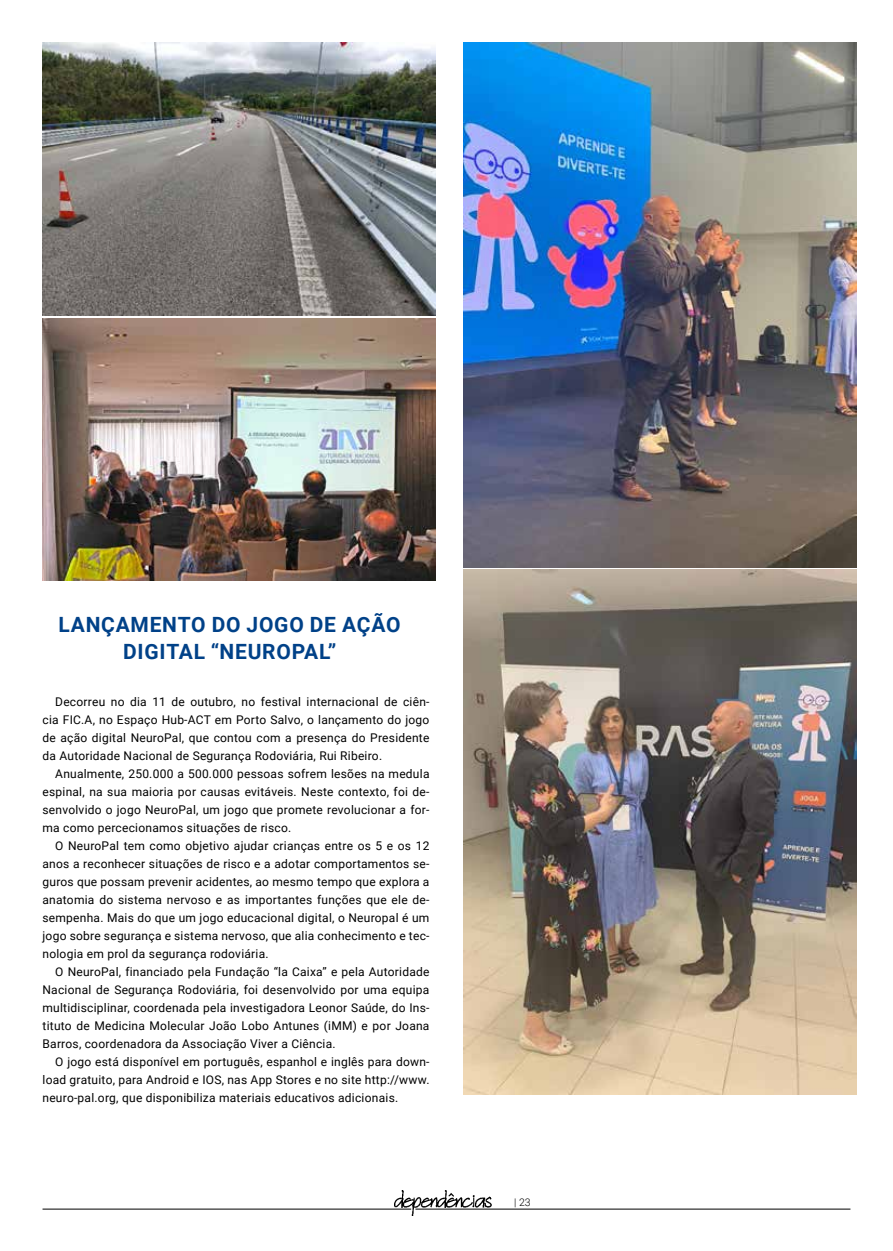
<style>
.page{position:relative;width:893px;height:1251px;background:#fff}
.page>*{position:absolute;margin:0;border:0;box-sizing:border-box;transform-origin:0 0}
.t1{font:700 21px/27px "Roboto";letter-spacing:.035em;color:#004188;text-align:center}
.t2{font:12px/18px "Roboto";letter-spacing:.02em;color:#000;text-align:justify}
.t3{font:300 10.5px "Roboto";color:#000}
</style>
<div class="page">
<img style="left:387px;top:1190px;width:110px;height:25px">
<hr style="left:43px;top:1208px;width:368px;height:1px;background:#000">
<hr style="left:415px;top:1208px;width:435px;height:1px;background:#000">
<img style="left:43px;top:43px;width:393px;height:272px">
<img style="left:43px;top:318px;width:393px;height:262px">
<img style="left:463px;top:43px;width:394px;height:524px">
<img style="left:463px;top:569px;width:394px;height:525px">
<h1 class="t1" style="left:59px;top:610px;width:344px">LANÇAMENTO DO JOGO DE AÇÃO<br>DIGITAL “NEUROPAL”</h1>
<p class="t2" style="left:43px;top:691px;width:388px;text-indent:13px">Decorreu no dia 11 de outubro, no festival internacional de ciên&shy;cia FIC.A, no Espaço Hub-ACT em Porto Salvo, o lançamento do jogo de ação digital NeuroPal, que contou com a presença do Presidente da Autoridade Nacional de Segurança Rodoviária, Rui Ribeiro.</p>
<p class="t2" style="left:43px;top:763px;width:388px;text-indent:13px">Anualmente, 250.000 a 500.000 pessoas sofrem lesões na medula espinal, na sua maioria por causas evitáveis. Neste contexto, foi de&shy;senvolvido o jogo NeuroPal, um jogo que promete revolucionar a for&shy;ma como percecionamos situações de risco.</p>
<p class="t2" style="left:43px;top:835px;width:388px;text-indent:13px">O NeuroPal tem como objetivo ajudar crianças entre os 5 e os 12 anos a reconhecer situações de risco e a adotar comportamentos se&shy;guros que possam prevenir acidentes, ao mesmo tempo que explora a anatomia do sistema nervoso e as importantes funções que ele de&shy;sempenha. Mais do que um jogo educacional digital, o Neuropal é um jogo sobre segurança e sistema nervoso, que alia conhecimento e tec&shy;nologia em prol da segurança rodoviária.</p>
<p class="t2" style="left:43px;top:961px;width:388px;text-indent:13px">O NeuroPal, financiado pela Fundação “la Caixa” e pela Autoridade Nacional de Segurança Rodoviária, foi desenvolvido por uma equipa multidisciplinar, coordenada pela investigadora Leonor Saúde, do Ins&shy;tituto de Medicina Molecular João Lobo Antunes (iMM) e por Joana Barros, coordenadora da Associação Viver a Ciência.</p>
<p class="t2" style="left:43px;top:1051px;width:388px;text-indent:13px">O jogo está disponível em português, espanhol e inglês para down&shy;load gratuito, para Android e IOS, nas App Stores e no site http://www. neuro-pal.org, que disponibiliza materiais educativos adicionais.</p>
<p class="t3" style="left:514px;top:1194px;width:18px">| 23</p>
</div>
